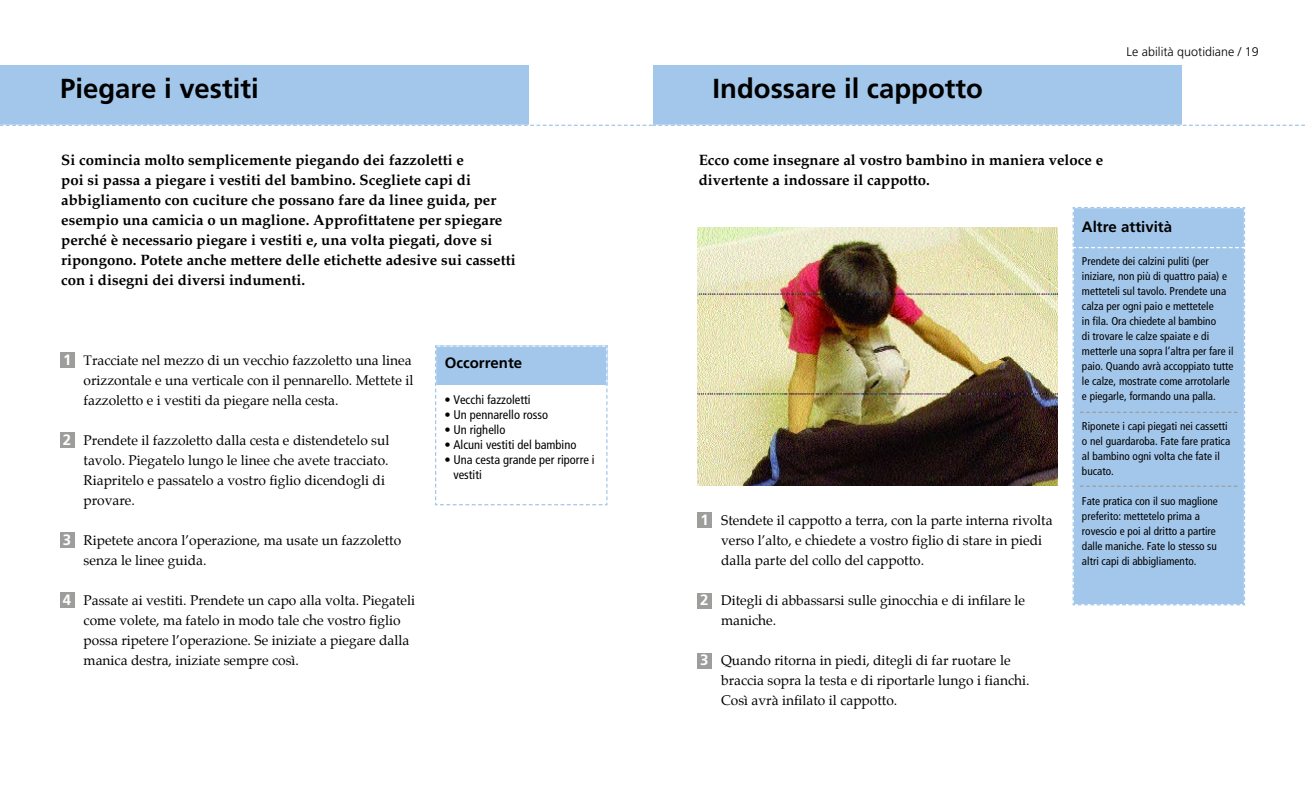
<style>
.page{position:relative;width:1305px;height:788px;background:#fff}
.page>*{position:absolute;margin:0;border:0;box-sizing:border-box;transform-origin:0 0}
.t1{font:700 27.5px "Frutiger";color:#000}
.intro{font:700 15px/20px "Palatino";color:#000}
.t2{font:700 15px "Frutiger";color:#000}
.body{font:700 15px "Frutiger";color:#fff}
.bodyOnly{font:13.75px/20px "Palatino";color:#000}
.boxbodyYouWill{font:condensed 12.5px/15px "Frutiger";color:#000}
.chapterB{font:300 12.5px "Frutiger";color:#000}
.boxbody{font:condensed 11.25px/15px "Frutiger";color:#000}
</style>
<div class="page">
<div style="left:653px;top:65px;width:528px;height:59px;background:#a3c7eb"></div>
<img style="left:698px;top:227px;width:360px;height:258px">
<div style="left:60px;top:353px;width:15px;height:15px;background:#9d9d9c"></div>
<div style="left:60px;top:432px;width:15px;height:16px;background:#9d9d9c"></div>
<div style="left:60px;top:592px;width:15px;height:15px;background:#9d9d9c"></div>
<div style="left:60px;top:532px;width:15px;height:15px;background:#9d9d9c"></div>
<svg style="left:435px;top:345px;width:173px;height:161px"></svg>
<div style="left:0;top:65px;width:529px;height:59px;background:#a3c7eb"></div>
<svg style="left:0;top:125px;width:1305px;height:1px"></svg>
<div style="left:697px;top:512px;width:15px;height:16px;background:#9d9d9c"></div>
<div style="left:697px;top:593px;width:15px;height:15px;background:#9d9d9c"></div>
<div style="left:697px;top:653px;width:15px;height:15px;background:#9d9d9c"></div>
<div style="left:1072px;top:207px;width:173px;height:398px;background:#a3c7eb"></div>
<p class="t1" style="left:60px;top:73px;width:200px">Piegare i vestiti</p>
<p class="intro" style="left:61px;top:150px;width:456px">Si comincia molto semplicemente piegando dei fazzoletti e<br>poi si passa a piegare i vestiti del bambino. Scegliete capi di abbigliamento con cuciture che possano fare da linee guida, per esempio una camicia o un maglione. Approfittatene per spiegare perché è necessario piegare i vestiti e, una volta piegati, dove si ripongono. Potete anche mettere delle etichette adesive sui cassetti con i disegni dei diversi indumenti.</p>
<p class="body" style="left:63px;top:351px;width:10px">1</p>
<p class="body" style="left:63px;top:431px;width:10px">2</p>
<p class="body" style="left:63px;top:531px;width:10px">3</p>
<p class="body" style="left:63px;top:591px;width:10px">4</p>
<p class="bodyOnly" style="left:84px;top:350px;width:331px;text-align:justify">Tracciate nel mezzo di un vecchio fazzoletto una linea orizzontale e una verticale con il pennarello. Mettete il fazzoletto e i vestiti da piegare nella cesta.</p>
<p class="bodyOnly" style="left:84px;top:430px;width:307px">Prendete il fazzoletto dalla cesta e distendetelo sul tavolo. Piegatelo lungo le linee che avete tracciato.<br>Riapritelo e passatelo a vostro figlio dicendogli di provare.</p>
<p class="bodyOnly" style="left:84px;top:530px;width:319px">Ripetete ancora l’operazione, ma usate un fazzoletto senza le linee guida.</p>
<p class="bodyOnly" style="left:84px;top:590px;width:333px">Passate ai vestiti. Prendete un capo alla volta. Piegateli come volete, ma fatelo in modo tale che vostro figlio possa ripetere l’operazione. Se iniziate a piegare dalla manica destra, iniziate sempre così.</p>
<p class="t2" style="left:445px;top:353px;width:79px">Occorrente</p>
<p class="boxbodyYouWill" style="left:445px;top:392px;width:88px">• Vecchi fazzoletti</p>
<p class="boxbodyYouWill" style="left:445px;top:407px;width:105px">• Un pennarello rosso</p>
<p class="boxbodyYouWill" style="left:445px;top:422px;width:62px">• Un righello</p>
<p class="boxbodyYouWill" style="left:445px;top:437px;width:133px">• Alcuni vestiti del bambino</p>
<p class="boxbodyYouWill" style="left:453px;top:452px;width:143px;text-indent:-9px">• Una cesta grande per riporre i vestiti</p>
<p class="t1" style="left:713px;top:73px;width:272px">Indossare il cappotto</p>
<p class="intro" style="left:699px;top:150px;width:406px">Ecco come insegnare al vostro bambino in maniera veloce e divertente a indossare il cappotto.</p>
<p class="chapterB" style="left:1127px;top:45px;width:133px">Le abilità quotidiane / 19</p>
<p class="body" style="left:701px;top:511px;width:10px">1</p>
<p class="body" style="left:700px;top:591px;width:10px">2</p>
<p class="body" style="left:700px;top:651px;width:10px">3</p>
<p class="bodyOnly" style="left:721px;top:510px;width:333px">Stendete il cappotto a terra, con la parte interna rivolta verso l’alto, e chiedete a vostro figlio di stare in piedi dalla parte del collo del cappotto.</p>
<p class="bodyOnly" style="left:721px;top:590px;width:306px">Ditegli di abbassarsi sulle ginocchia e di infilare le maniche.</p>
<p class="bodyOnly" style="left:721px;top:650px;width:310px">Quando ritorna in piedi, ditegli di far ruotare le braccia sopra la testa e di riportarle lungo i fianchi.<br>Così avrà infilato il cappotto.</p>
<p class="t2" style="left:1082px;top:217px;width:92px">Altre attività</p>
<p class="boxbody" style="left:1082px;top:254px;width:153px">Prendete dei calzini puliti (per iniziare, non più di quattro paia) e metteteli sul tavolo. Prendete una calza per ogni paio e mettetele<br>in fila. Ora chiedete al bambino<br>di trovare le calze spaiate e di metterle una sopra l’altra per fare il paio. Quando avrà accoppiato tutte le calze, mostrate come arrotolarle e piegarle, formando una palla.</p>
<p class="boxbody" style="left:1082px;top:419px;width:150px">Riponete i capi piegati nei cassetti o nel guardaroba. Fate fare pratica al bambino ogni volta che fate il bucato.</p>
<p class="boxbody" style="left:1082px;top:494px;width:137px">Fate pratica con il suo maglione preferito: mettetelo prima a rovescio e poi al dritto a partire dalle maniche. Fate lo stesso su altri capi di abbigliamento.</p>
</div>
